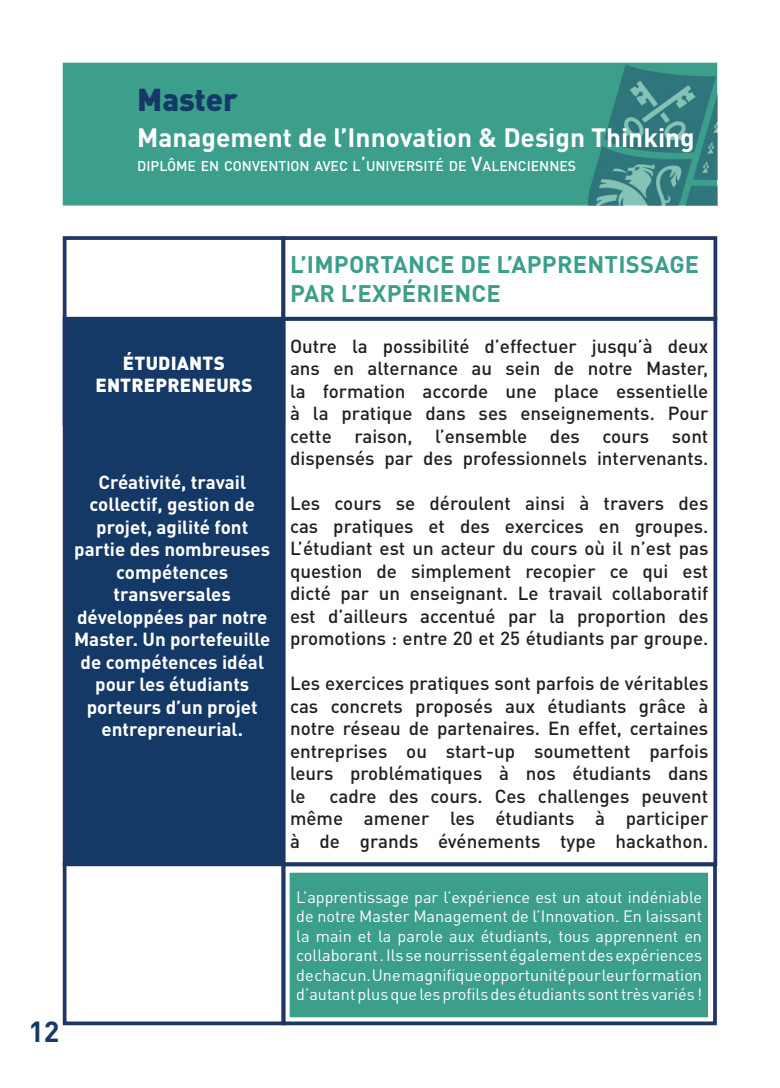
<style>
.page{position:relative;width:780px;height:1088px;background:#fff}
.page>*{position:absolute;margin:0;border:0;box-sizing:border-box;transform-origin:0 0}
.t1{font:900 31.25px "DIN Pro";color:#153967}
.t2{font:700 28.75px "DIN Pro";color:#153967}
.t3{font:700 26.25px "DIN Pro";color:#fff}
.t4{font:700 23.75px/28.5px "DIN Pro";letter-spacing:.01em;color:#3b9f8c}
.t5{font:500 18.75px/22.5px "DIN Pro";color:#231f20;text-align:justify}
.t6{font:700 18.75px/22.5px "DIN Pro";color:#fff;text-align:center}
.t7{font:900 18.75px/22.5px "DIN Pro";letter-spacing:.01em;color:#fff;text-align:center}
.t8{font:16.25px/19.5px "DIN Pro";color:#fff;text-align:justify}
.t9{font:500 14px "DIN Pro";color:#fff}
.s1{font-size:20px}
</style>
<div class="page">
<div style="left:63px;top:63px;width:654px;height:143px;background:#3b9f8c;border:1px solid #3b9f8c"></div>
<img style="left:578px;top:63px;width:139px;height:143px">
<div style="left:63px;top:236px;width:222px;height:190px;border:4px solid #1f3563"></div>
<div style="left:281px;top:236px;width:436px;height:85px;border:4px solid #1f3563"></div>
<div style="left:281px;top:317px;width:436px;height:549px;border:4px solid #1f3563"></div>
<div style="left:281px;top:862px;width:435px;height:163px;border:4px solid #1f3563"></div>
<div style="left:63px;top:317px;width:222px;height:549px;background:#153967"></div>
<div style="left:63px;top:862px;width:222px;height:163px;border:4px solid #1f3563"></div>
<div style="left:289px;top:873px;width:419px;height:144px;background:#3b9f8c"></div>
<h1 class="t1" style="left:137px;top:79px;width:103px">Master</h1>
<h3 class="t3" style="left:137px;top:120px;width:559px">Management de l’Innovation &amp; Design Thinking</h3>
<p class="t9" style="left:137px;top:157px;width:440px">DIPLÔME EN CONVENTION AVEC L<span class="s1">’</span>UNIVERSITÉ DE <span class="s1">V</span>ALENCIENNES</p>
<p class="t7" style="left:95px;top:351px;width:158px">ÉTUDIANTS<br>ENTREPRENEURS</p>
<p class="t6" style="left:74px;top:470px;width:198px">Créativité, travail collectif, gestion de projet, agilité font partie des nombreuses compétences transversales développées par notre<br>Master. Un portefeuille de compétences idéal pour les étudiants porteurs d’un projet entrepreneurial.</p>
<h2 class="t2" style="left:28px;top:1012px;width:33px">12</h2>
<p class="t4" style="left:290px;top:249px;width:410px">L’IMPORTANCE DE L’APPRENTISSAGE<br>PAR L’EXPÉRIENCE</p>
<p class="t5" style="left:290px;top:334px;width:420px">Outre la possibilité d’effectuer jusqu’à deux ans en alternance au sein de notre Master, la formation accorde une place essentielle à la pratique dans ses enseignements. Pour cette raison, l’ensemble des cours sont dispensés par des professionnels intervenants.</p>
<p class="t5" style="left:290px;top:491px;width:420px">Les cours se déroulent ainsi à travers des cas pratiques et des exercices en groupes.<br>L’étudiant est un acteur du cours où il n’est pas question de simplement recopier ce qui est dicté par un enseignant. Le travail collaboratif est d’ailleurs accentué par la proportion des promotions : entre 20 et 25 étudiants par groupe.</p>
<p class="t5" style="left:290px;top:671px;width:420px">Les exercices pratiques sont parfois de véritables cas concrets proposés aux étudiants grâce à notre réseau de partenaires. En effet, certaines entreprises ou start-up soumettent parfois leurs problématiques à nos étudiants dans le</p>
<p class="t5" style="left:290px;top:784px;width:420px;text-indent:40px">cadre des cours. Ces challenges peuvent même amener les étudiants à participer à de grands événements type hackathon.</p>
<p class="t8" style="left:296px;top:886px;width:407px">L’apprentissage par l’expérience est un atout indéniable de notre Master Management de l’Innovation. En laissant la main et la parole aux étudiants, tous apprennent en collaborant . Ils se nourrissent également des expériences de chacun. Une magnifique opportunité pour leur formation d’autant plus que les profils des étudiants sont très variés !</p>
</div>
